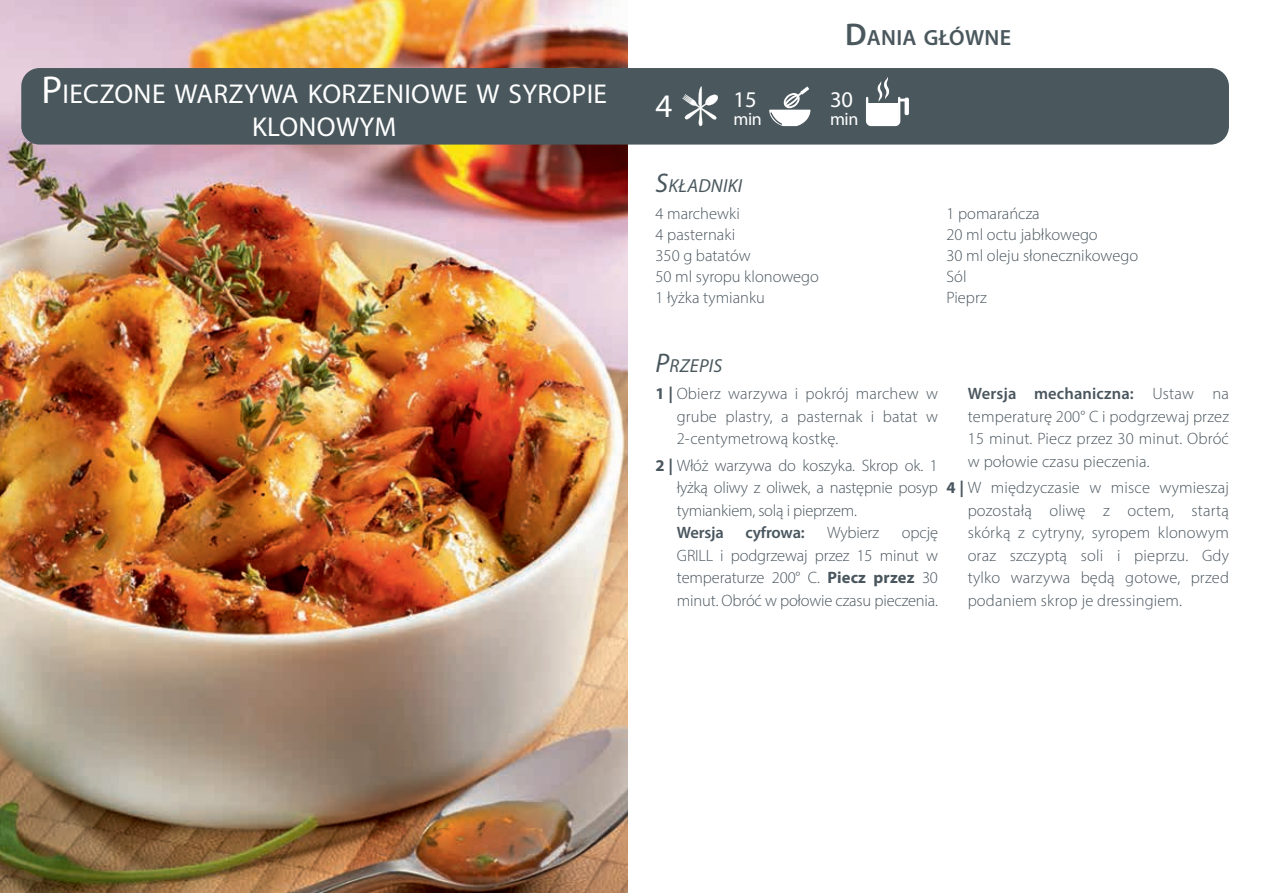
<style>
.page{position:relative;width:1263px;height:893px;background:#fff}
.page>*{position:absolute;margin:0;border:0;box-sizing:border-box;transform-origin:0 0}
.t1{font:33px "Myriad Pro";color:#fff}
.t2{font:27.3px/33px "Myriad Pro";letter-spacing:.015em;color:#fff;text-align:center}
.t3{font:22.5px "Myriad Pro";color:#fff}
.t4{font:600 22.05px "Myriad Pro";letter-spacing:.015em;color:#4a585e}
.t5{font:italic 18.9px "Myriad Pro";letter-spacing:.015em;color:#4a585e}
.t6{font:18px "Myriad Pro";letter-spacing:-.025em;color:#fff}
.t7{font:300 16.5px/22.5px "Myriad Pro";color:#4a565e;text-align:justify}
.t8{font:600 16.5px "Myriad Pro";letter-spacing:-.01em;color:#4a565e}
.s1{font-size:39px}
.s2{font-size:27px}
.s3{font-size:31.5px}
.s4{font-weight:700}
.s5{font-weight:600}
</style>
<div class="page">
<img style="left:0;top:0;width:627px;height:893px">
<div style="left:21px;top:68px;width:1208px;height:77px;background:#4a585e;border-radius:18px"></div>
<svg style="left:769px;top:86px;width:41px;height:40px"></svg>
<svg style="left:682px;top:87px;width:36px;height:39px"></svg>
<div style="left:904px;top:98px;width:5px;height:17px;background:#fff;border-radius:2px"></div>
<svg style="left:866px;top:77px;width:39px;height:49px"></svg>
<h2 class="t2" style="left:41px;top:77px;width:567px"><span class="s1">P</span> IECZONE WARZYWA KORZENIOWE W SYROPIE<br>KLONOWYM</h2>
<h1 class="t1" style="left:656px;top:86px;width:18px">4</h1>
<h3 class="t3" style="left:733px;top:86px;width:25px">15</h3>
<p class="t6" style="left:733px;top:108px;width:30px">min</p>
<p class="t5" style="left:656px;top:174px;width:88px"><span class="s2">S</span>KŁADNIKI</p>
<h3 class="t4" style="left:845px;top:23px;width:167px"><span class="s3">D</span>ANIA GŁÓWNE</h3>
<h3 class="t3" style="left:830px;top:86px;width:25px">30</h3>
<p class="t6" style="left:830px;top:108px;width:30px">min</p>
<p class="t7" style="left:656px;top:203px;width:165px;line-height:21px;text-align:left">4 marchewki<br>4 pasternaki<br>350 g batatów<br>50 ml syropu klonowego<br>1 łyżka tymianku</p>
<p class="t7" style="left:946px;top:203px;width:193px;line-height:21px;text-align:left">1 pomarańcza<br>20 ml octu jabłkowego<br>30 ml oleju słonecznikowego<br>Sól<br>Pieprz</p>
<p class="t5" style="left:656px;top:354px;width:68px"><span class="s2">P</span>RZEPIS</p>
<p class="t7" style="left:677px;top:382px;width:263px;text-indent:-21px"><span class="s4">1 |</span> Obierz warzywa i pokrój marchew w grube plastry, a pasternak i batat w 2-centymetrową kostkę.</p>
<p class="t7" style="left:677px;top:454px;width:263px;text-indent:-21px"><span class="s4">2 |</span> Włóż warzywa do koszyka. Skrop ok. 1 łyżką oliwy z oliwek, a następnie posyp tymiankiem, solą i pieprzem.</p>
<p class="t8" style="left:677px;top:522px;width:48px">Wersja</p>
<p class="t8" style="left:745px;top:522px;width:61px">cyfrowa:</p>
<p class="t7" style="left:827px;top:521px;width:54px">Wybierz</p>
<p class="t7" style="left:677px;top:521px;width:263px;text-indent:225px">opcję GRILL i podgrzewaj przez 15 minut w temperaturze 200° C. <span class="s4">Piecz przez</span> 30 minut. Obróć w połowie czasu pieczenia.</p>
<p class="t7" style="left:968px;top:382px;width:263px"><span class="s5">Wersja mechaniczna:</span> Ustaw na temperaturę 200° C i podgrzewaj przez 15 minut. Piecz przez 30 minut. Obróć w połowie czasu pieczenia.</p>
<p class="t7" style="left:968px;top:476px;width:263px;text-indent:-21px"><span class="s4">4 |</span> W międzyczasie w misce wymieszaj pozostałą oliwę z octem, startą skórką z cytryny, syropem klonowym oraz szczyptą soli i pieprzu. Gdy tylko warzywa będą gotowe, przed podaniem skrop je dressingiem.</p>
</div>
